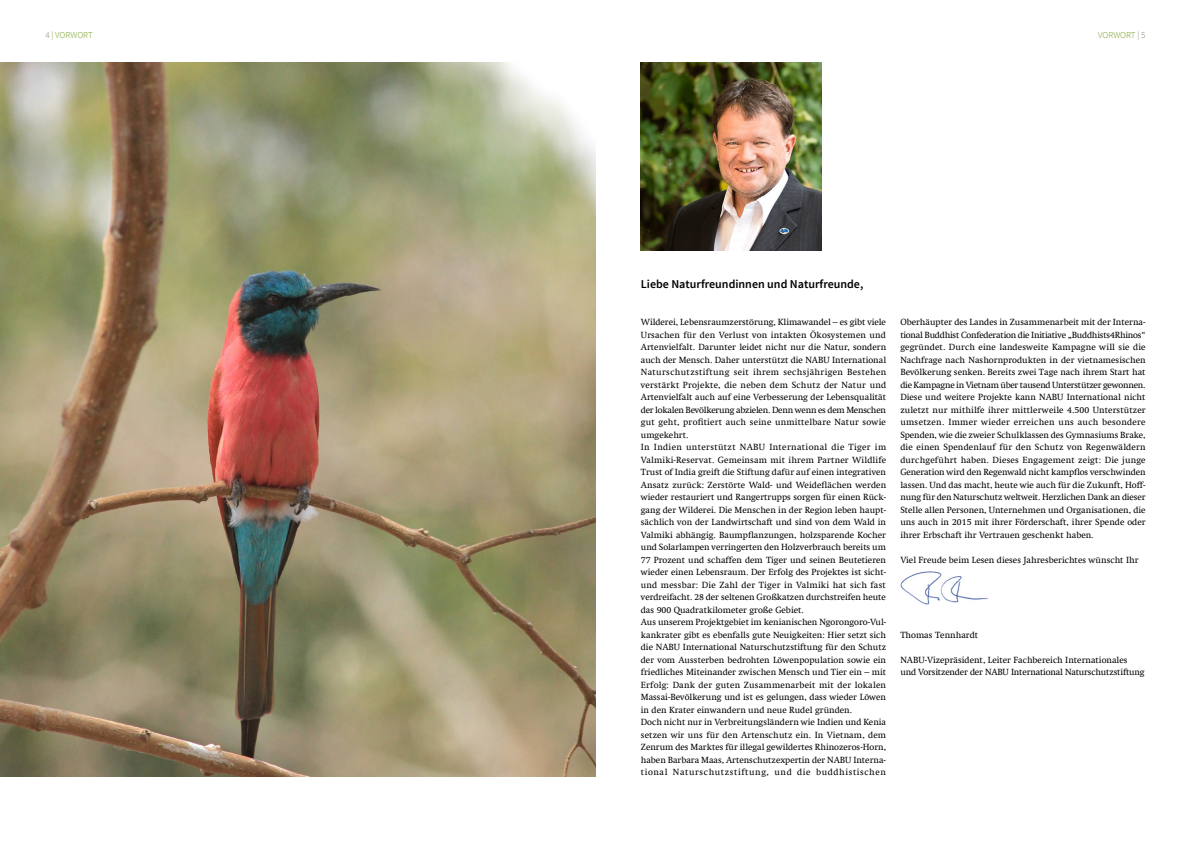
<style>
.page{position:relative;width:1191px;height:842px;background:#fff}
.page>*{position:absolute;margin:0;border:0;box-sizing:border-box;transform-origin:0 0}
.t1{font:600 12px "Source Sans Pro";color:#000}
.t2{font:9px/12.5px "Swift Com";color:#000;text-align:justify}
.t3{font:9px/12.5px "Swift Com";letter-spacing:-.02em;color:#000}
.t4{font:300 9px "Source Sans Pro";letter-spacing:-.005em;color:#739c1d}
.s1{color:#86846b}
</style>
<div class="page">
<img style="left:641px;top:62px;width:180px;height:188px">
<img style="left:900px;top:571px;width:89px;height:34px">
<img style="left:0;top:62px;width:595px;height:715px">
<p class="t4" style="left:45px;top:29px;width:49px"><span class="s1">4</span> | VORWORT</p>
<p class="t4" style="left:1098px;top:29px;width:49px">VORWORT <span class="s1">| 5</span></p>
<h1 class="t1" style="left:641px;top:276px;width:224px">Liebe Naturfreundinnen und Naturfreunde,</h1>
<p class="t2" style="left:641px;top:316px;width:247px;text-align:left">Wilderei, Lebensraumzerstörung, Klimawandel – es gibt viele Ursachen für den Verlust von intakten Ökosystemen und Artenvielfalt. Darunter leidet nicht nur die Natur, sondern auch der Mensch. Daher unterstützt die NABU International Naturschutzstiftung seit ihrem sechsjährigen Bestehen verstärkt Projekte, die neben dem Schutz der Natur und Artenvielfalt auch auf eine Verbesserung der Lebensqualität der lokalen Bevölkerung abzielen. Denn wenn es dem Menschen gut geht, profitiert auch seine unmittelbare Natur sowie umgekehrt.<br>In Indien unterstützt NABU International die Tiger im Valmiki-Reservat. Gemeinsam mit ihrem Partner Wildlife Trust of India greift die Stiftung dafür auf einen integrativen Ansatz zurück: Zerstörte Wald- und Weideflächen werden wieder restauriert und Rangertrupps sorgen für einen Rück&shy;gang der Wilderei. Die Menschen in der Region leben haupt&shy;sächlich von der Landwirtschaft und sind von dem Wald in Valmiki abhängig. Baumpflanzungen, holzsparende Kocher und Solarlampen verringerten den Holzverbrauch bereits um 77 Prozent und schaffen dem Tiger und seinen Beutetieren wieder einen Lebensraum. Der Erfolg des Projektes ist sicht&shy;und messbar: Die Zahl der Tiger in Valmiki hat sich fast verdreifacht. 28 der seltenen Großkatzen durchstreifen heute das 900 Quadratkilometer große Gebiet.<br>Aus unserem Projektgebiet im kenianischen Ngorongoro-Vul&shy;kankrater gibt es ebenfalls gute Neuigkeiten: Hier setzt sich die NABU International Naturschutzstiftung für den Schutz der vom Aussterben bedrohten Löwenpopulation sowie ein friedliches Miteinander zwischen Mensch und Tier ein – mit Erfolg: Dank der guten Zusammenarbeit mit der lokalen Massai-Bevölkerung und ist es gelungen, dass wieder Löwen in den Krater einwandern und neue Rudel gründen.<br>Doch nicht nur in Verbreitungsländern wie Indien und Kenia setzen wir uns für den Artenschutz ein. In Vietnam, dem Zenrum des Marktes für illegal gewildertes Rhinozeros-Horn, haben Barbara Maas, Artenschutzexpertin der NABU Interna&shy;tional Naturschutzstiftung, und die buddhistischen</p>
<p class="t2" style="left:900px;top:316px;width:247px">Oberhäupter des Landes in Zusammenarbeit mit der Interna&shy;tional Buddhist Confederation die Initiative „Buddhists4Rhinos“ gegründet. Durch eine landesweite Kampagne will sie die Nachfrage nach Nashornprodukten in der vietnamesischen Bevölkerung senken. Bereits zwei Tage nach ihrem Start hat die Kampagne in Vietnam über tausend Unterstützer gewonnen.<br>Diese und weitere Projekte kann NABU International nicht zuletzt nur mithilfe ihrer mittlerweile 4.500 Unterstützer umsetzen. Immer wieder erreichen uns auch besondere Spenden, wie die zweier Schulklassen des Gymnasiums Brake, die einen Spendenlauf für den Schutz von Regenwäldern durchgeführt haben. Dieses Engagement zeigt: Die junge Generation wird den Regenwald nicht kampflos verschwinden lassen. Und das macht, heute wie auch für die Zukunft, Hoff&shy;nung für den Naturschutz weltweit. Herzlichen Dank an dieser Stelle allen Personen, Unternehmen und Organisationen, die uns auch in 2015 mit ihrer Förderschaft, ihrer Spende oder ihrer Erbschaft ihr Vertrauen geschenkt haben.</p>
<p class="t2" style="left:900px;top:553px;width:240px">Viel Freude beim Lesen dieses Jahresberichtes wünscht Ihr</p>
<p class="t2" style="left:900px;top:628px;width:79px">Thomas Tennhardt</p>
<p class="t3" style="left:900px;top:653px;width:246px">NABU-Vizepräsident, Leiter Fachbereich Internationales und Vorsitzender der NABU International Naturschutzstiftung</p>
</div>
